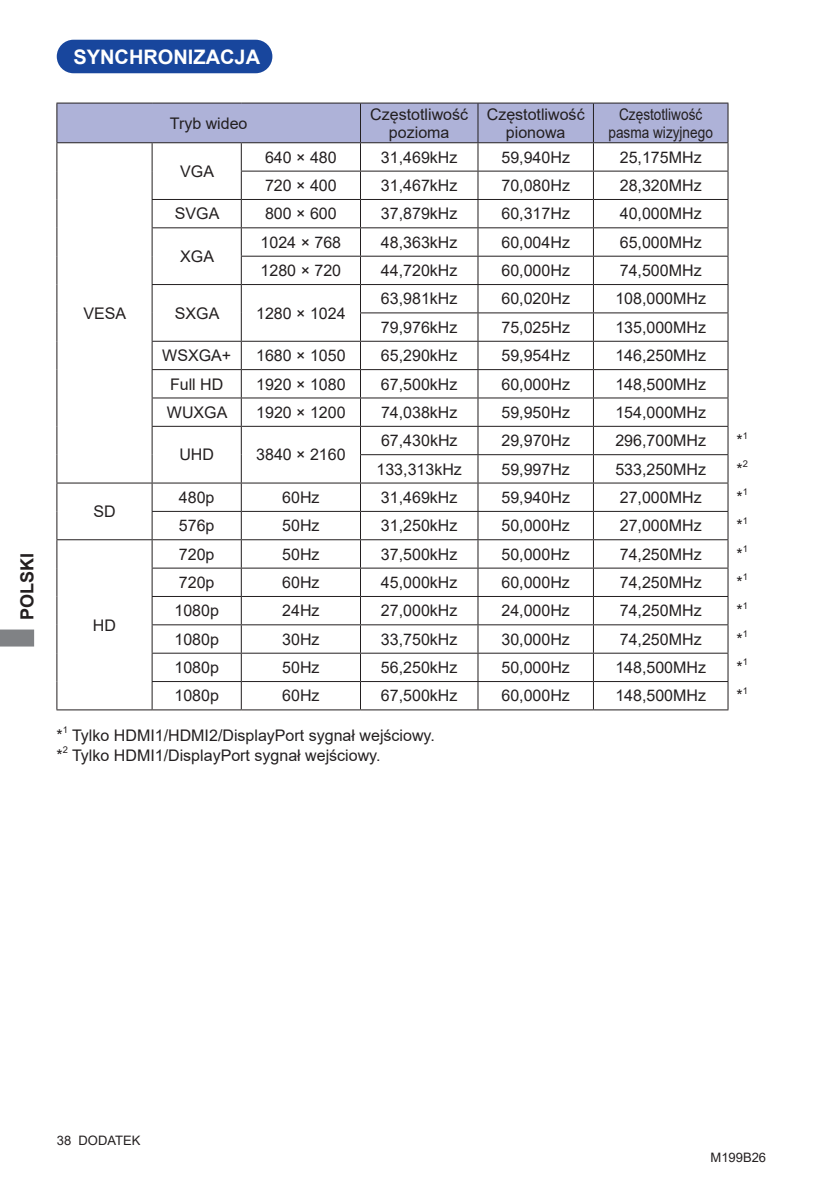
<style>
.page{position:relative;width:840px;height:1191px;background:#fff}
.page>*{position:absolute;margin:0;border:0;box-sizing:border-box;transform-origin:0 0}
.t1{font:700 20px "Arial";color:#fff}
.t2{font:700 18px "Arial";color:#231f20}
.t3{font:16px/18px "Arial";color:#231f20;text-align:center}
.t4{font:16px/18px "Arial";color:#231f20;text-align:center;scale:.85 1}
.t5{font:13px "Arial";color:#231f20}
.t6{font:9.4px "Arial";color:#231f20}
</style>
<div class="page">
<svg style="left:0;top:629px;width:34px;height:17px"></svg>
<div style="left:58px;top:41px;width:213px;height:31px;background:#18469d;border-radius:16px"></div>
<div style="left:57px;top:40px;width:215px;height:33px;border:2px solid #18469d;border-radius:16px"></div>
<hr style="left:56px;top:709px;width:96px;height:1px;background:#231f20">
<hr style="left:152px;top:709px;width:89px;height:1px;background:#231f20">
<hr style="left:241px;top:709px;width:119px;height:1px;background:#231f20">
<hr style="left:360px;top:709px;width:117px;height:1px;background:#231f20">
<hr style="left:477px;top:709px;width:116px;height:1px;background:#231f20">
<hr style="left:593px;top:709px;width:135px;height:1px;background:#231f20">
<svg style="left:56px;top:103px;width:672px;height:606px"></svg>
<p class="t2" style="left:14px;top:620px;width:69px;rotate:-90deg">POLSKI</p>
<p class="t1" style="left:73px;top:42px;width:188px">SYNCHRONIZACJA</p>
<p class="t3" style="left:170px;top:114px;width:79px">Tryb wideo</p>
<p class="t3" style="left:370px;top:105px;width:99px">Częstotliwość pozioma</p>
<p class="t3" style="left:486px;top:105px;width:99px">Częstotliwość pionowa</p>
<p class="t4" style="left:608px;top:105px;width:124px">Częstotliwość pasma wizyjnego</p>
<p class="t3" style="left:180px;top:162px;width:35px">VGA</p>
<p class="t3" style="left:265px;top:148px;width:73px">640 × 480</p>
<p class="t3" style="left:381px;top:148px;width:78px">31,469kHz</p>
<p class="t3" style="left:501px;top:148px;width:70px">59,940Hz</p>
<p class="t3" style="left:619px;top:148px;width:83px">25,175MHz</p>
<p class="t3" style="left:265px;top:176px;width:73px">720 × 400</p>
<p class="t3" style="left:381px;top:176px;width:78px">31,467kHz</p>
<p class="t3" style="left:501px;top:176px;width:70px">70,080Hz</p>
<p class="t3" style="left:619px;top:176px;width:83px">28,320MHz</p>
<p class="t3" style="left:83px;top:304px;width:44px">VESA</p>
<p class="t3" style="left:93px;top:502px;width:24px">SD</p>
<p class="t3" style="left:93px;top:616px;width:25px">HD</p>
<p class="t3" style="left:175px;top:205px;width:46px">SVGA</p>
<p class="t3" style="left:265px;top:205px;width:73px">800 × 600</p>
<p class="t3" style="left:381px;top:205px;width:78px">37,879kHz</p>
<p class="t3" style="left:501px;top:205px;width:70px">60,317Hz</p>
<p class="t3" style="left:619px;top:205px;width:83px">40,000MHz</p>
<p class="t3" style="left:180px;top:247px;width:35px">XGA</p>
<p class="t3" style="left:260px;top:233px;width:82px">1024 × 768</p>
<p class="t3" style="left:381px;top:233px;width:78px">48,363kHz</p>
<p class="t3" style="left:501px;top:233px;width:70px">60,004Hz</p>
<p class="t3" style="left:619px;top:233px;width:83px">65,000MHz</p>
<p class="t3" style="left:260px;top:261px;width:82px">1280 × 720</p>
<p class="t3" style="left:381px;top:261px;width:78px">44,720kHz</p>
<p class="t3" style="left:501px;top:261px;width:70px">60,000Hz</p>
<p class="t3" style="left:619px;top:261px;width:83px">74,500MHz</p>
<p class="t3" style="left:175px;top:304px;width:46px">SXGA</p>
<p class="t3" style="left:256px;top:304px;width:91px">1280 × 1024</p>
<p class="t3" style="left:381px;top:290px;width:78px">63,981kHz</p>
<p class="t3" style="left:501px;top:290px;width:70px">60,020Hz</p>
<p class="t3" style="left:615px;top:290px;width:92px">108,000MHz</p>
<p class="t3" style="left:381px;top:318px;width:78px">79,976kHz</p>
<p class="t3" style="left:501px;top:318px;width:70px">75,025Hz</p>
<p class="t3" style="left:615px;top:318px;width:92px">135,000MHz</p>
<p class="t3" style="left:162px;top:346px;width:70px">WSXGA+</p>
<p class="t3" style="left:256px;top:346px;width:91px">1680 × 1050</p>
<p class="t3" style="left:381px;top:346px;width:78px">65,290kHz</p>
<p class="t3" style="left:501px;top:346px;width:70px">59,954Hz</p>
<p class="t3" style="left:615px;top:346px;width:92px">146,250MHz</p>
<p class="t3" style="left:170px;top:375px;width:55px">Full HD</p>
<p class="t3" style="left:256px;top:375px;width:91px">1920 × 1080</p>
<p class="t3" style="left:381px;top:375px;width:78px">67,500kHz</p>
<p class="t3" style="left:501px;top:375px;width:70px">60,000Hz</p>
<p class="t3" style="left:615px;top:375px;width:92px">148,500MHz</p>
<p class="t3" style="left:167px;top:403px;width:62px">WUXGA</p>
<p class="t3" style="left:256px;top:403px;width:91px">1920 × 1200</p>
<p class="t3" style="left:381px;top:403px;width:78px">74,038kHz</p>
<p class="t3" style="left:501px;top:403px;width:70px">59,950Hz</p>
<p class="t3" style="left:615px;top:403px;width:92px">154,000MHz</p>
<p class="t3" style="left:179px;top:446px;width:36px">UHD</p>
<p class="t3" style="left:256px;top:446px;width:91px">3840 × 2160</p>
<p class="t3" style="left:381px;top:431px;width:78px">67,430kHz</p>
<p class="t3" style="left:501px;top:431px;width:70px">29,970Hz</p>
<p class="t3" style="left:615px;top:431px;width:92px">296,700MHz</p>
<p class="t3" style="left:736px;top:431px;width:8px">*</p>
<p class="t6" style="left:742px;top:429px;width:7px">1</p>
<p class="t3" style="left:376px;top:460px;width:87px">133,313kHz</p>
<p class="t3" style="left:501px;top:460px;width:70px">59,997Hz</p>
<p class="t3" style="left:615px;top:460px;width:92px">533,250MHz</p>
<p class="t3" style="left:736px;top:460px;width:8px">*</p>
<p class="t6" style="left:742px;top:457px;width:7px">2</p>
<p class="t3" style="left:179px;top:488px;width:37px">480p</p>
<p class="t3" style="left:282px;top:488px;width:39px">60Hz</p>
<p class="t3" style="left:381px;top:488px;width:78px">31,469kHz</p>
<p class="t3" style="left:501px;top:488px;width:70px">59,940Hz</p>
<p class="t3" style="left:619px;top:488px;width:83px">27,000MHz</p>
<p class="t3" style="left:736px;top:488px;width:8px">*</p>
<p class="t6" style="left:742px;top:485px;width:7px">1</p>
<p class="t3" style="left:179px;top:516px;width:37px">576p</p>
<p class="t3" style="left:282px;top:516px;width:39px">50Hz</p>
<p class="t3" style="left:381px;top:516px;width:78px">31,250kHz</p>
<p class="t3" style="left:501px;top:516px;width:70px">50,000Hz</p>
<p class="t3" style="left:619px;top:516px;width:83px">27,000MHz</p>
<p class="t3" style="left:736px;top:516px;width:8px">*</p>
<p class="t6" style="left:742px;top:514px;width:7px">1</p>
<p class="t3" style="left:179px;top:545px;width:37px">720p</p>
<p class="t3" style="left:282px;top:545px;width:39px">50Hz</p>
<p class="t3" style="left:381px;top:545px;width:78px">37,500kHz</p>
<p class="t3" style="left:501px;top:545px;width:70px">50,000Hz</p>
<p class="t3" style="left:619px;top:545px;width:83px">74,250MHz</p>
<p class="t3" style="left:736px;top:545px;width:8px">*</p>
<p class="t6" style="left:742px;top:542px;width:7px">1</p>
<p class="t3" style="left:179px;top:573px;width:37px">720p</p>
<p class="t3" style="left:282px;top:573px;width:39px">60Hz</p>
<p class="t3" style="left:381px;top:573px;width:78px">45,000kHz</p>
<p class="t3" style="left:501px;top:573px;width:70px">60,000Hz</p>
<p class="t3" style="left:619px;top:573px;width:83px">74,250MHz</p>
<p class="t3" style="left:736px;top:573px;width:8px">*</p>
<p class="t6" style="left:742px;top:570px;width:7px">1</p>
<p class="t3" style="left:174px;top:601px;width:46px">1080p</p>
<p class="t3" style="left:282px;top:601px;width:39px">24Hz</p>
<p class="t3" style="left:381px;top:601px;width:78px">27,000kHz</p>
<p class="t3" style="left:501px;top:601px;width:70px">24,000Hz</p>
<p class="t3" style="left:619px;top:601px;width:83px">74,250MHz</p>
<p class="t3" style="left:736px;top:601px;width:8px">*</p>
<p class="t6" style="left:742px;top:599px;width:7px">1</p>
<p class="t3" style="left:174px;top:630px;width:46px">1080p</p>
<p class="t3" style="left:282px;top:630px;width:39px">30Hz</p>
<p class="t3" style="left:381px;top:630px;width:78px">33,750kHz</p>
<p class="t3" style="left:501px;top:630px;width:70px">30,000Hz</p>
<p class="t3" style="left:619px;top:630px;width:83px">74,250MHz</p>
<p class="t3" style="left:736px;top:630px;width:8px">*</p>
<p class="t6" style="left:742px;top:627px;width:7px">1</p>
<p class="t3" style="left:174px;top:658px;width:46px">1080p</p>
<p class="t3" style="left:282px;top:658px;width:39px">50Hz</p>
<p class="t3" style="left:381px;top:658px;width:78px">56,250kHz</p>
<p class="t3" style="left:501px;top:658px;width:70px">50,000Hz</p>
<p class="t3" style="left:615px;top:658px;width:92px">148,500MHz</p>
<p class="t3" style="left:736px;top:658px;width:8px">*</p>
<p class="t6" style="left:742px;top:655px;width:7px">1</p>
<p class="t3" style="left:174px;top:686px;width:46px">1080p</p>
<p class="t3" style="left:282px;top:686px;width:39px">60Hz</p>
<p class="t3" style="left:381px;top:686px;width:78px">67,500kHz</p>
<p class="t3" style="left:501px;top:686px;width:70px">60,000Hz</p>
<p class="t3" style="left:615px;top:686px;width:92px">148,500MHz</p>
<p class="t3" style="left:736px;top:686px;width:8px">*</p>
<p class="t6" style="left:742px;top:684px;width:7px">1</p>
<p class="t3" style="left:56px;top:726px;width:8px">*</p>
<p class="t6" style="left:63px;top:723px;width:7px">1</p>
<p class="t3" style="left:72px;top:726px;width:364px">Tylko HDMI1/HDMI2/DisplayPort sygnał wejściowy.</p>
<p class="t3" style="left:56px;top:746px;width:8px">*</p>
<p class="t6" style="left:63px;top:743px;width:7px">2</p>
<p class="t3" style="left:72px;top:746px;width:310px">Tylko HDMI1/DisplayPort sygnał wejściowy.</p>
<p class="t5" style="left:57px;top:1131px;width:85px">38 DODATEK</p>
<p class="t5" style="left:710px;top:1148px;width:57px">M199B26</p>
</div>
